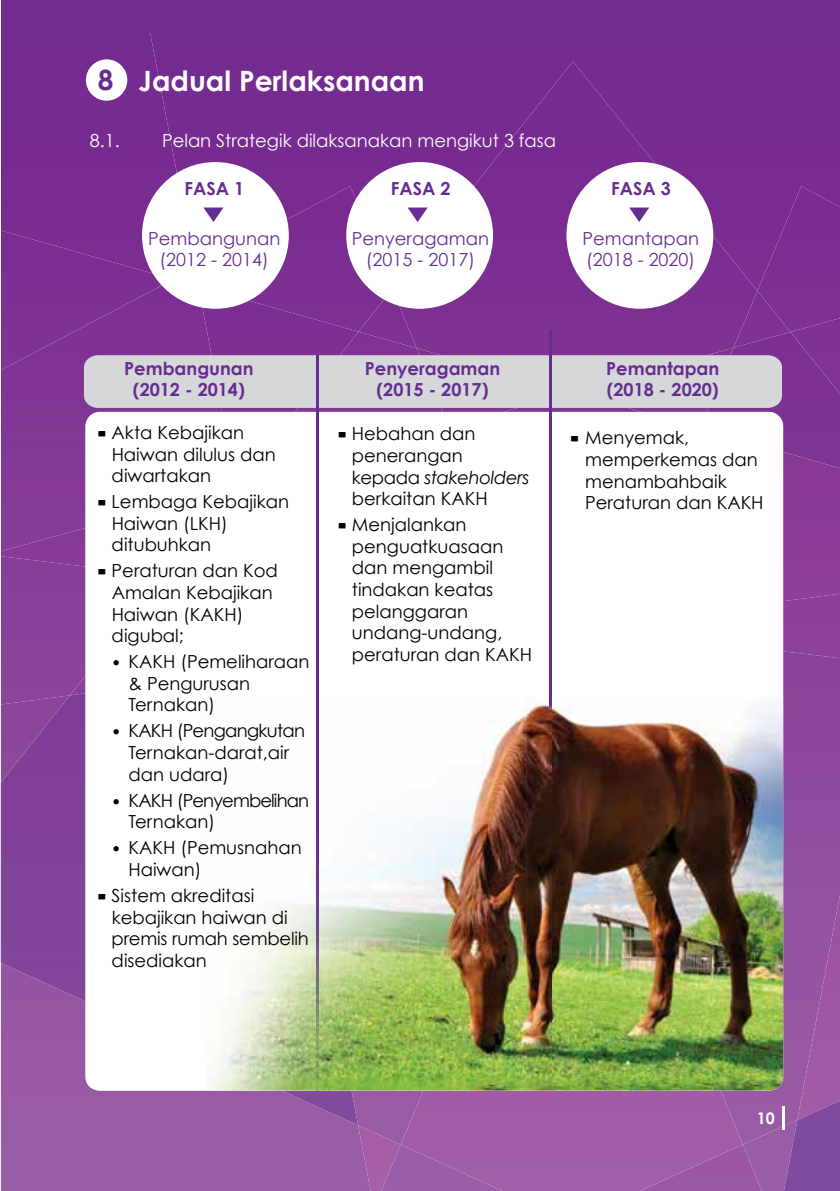
<style>
.page{position:relative;width:840px;height:1191px;background:#fff}
.page>*{position:absolute;margin:0;border:0;box-sizing:border-box;transform-origin:0 0}
.t1{font:700 28px "Century Gothic";color:#fff}
.t2{font:18px/21.6px "Century Gothic";color:#000}
.t3{font:700 18px/21.6px "Century Gothic";color:#662d91;text-align:center}
.t4{font:18px/21.6px "Century Gothic";color:#662d91;text-align:center}
.t5{font:18px "Century Gothic";color:#fff}
.t6{font:18px/21.6px "Century Gothic";letter-spacing:-.05em;color:#000}
.t7{font:700 16px "Century Gothic";color:#fff}
.s1{color:#662d91}
.s2{font-family:"Blackoak Std";font-size:14px}
.s3{font-style:italic}
.s4{font-family:"Futura";font-weight:700;font-size:14px}
</style>
<div class="page">
<div style="left:1px;top:0;width:838px;height:33px;background:#722b90"></div>
<div style="left:783px;top:601px;width:56px;height:50px;background:#8c4299"></div>
<img style="left:370px;top:1090px;width:30px;height:35px">
<img style="left:742px;top:651px;width:97px;height:469px">
<div style="left:757px;top:291px;width:82px;height:41px;background:#7e3092"></div>
<div style="left:733px;top:332px;width:106px;height:120px;background:#7d3293"></div>
<img style="left:442px;top:408px;width:291px;height:4px">
<img style="left:370px;top:1125px;width:30px;height:66px">
<img style="left:502px;top:408px;width:139px;height:4px">
<img style="left:783px;top:452px;width:56px;height:149px">
<div style="left:416px;top:291px;width:341px;height:64px;background:#7e3192"></div>
<div style="left:796px;top:895px;width:43px;height:205px;background:#9855a2"></div>
<div style="left:742px;top:1120px;width:41px;height:71px;background:#985da6"></div>
<img style="left:783px;top:1100px;width:56px;height:91px">
<div style="left:1px;top:33px;width:149px;height:197px;background:#762b90"></div>
<div style="left:1px;top:230px;width:149px;height:49px;background:#7b2d91"></div>
<img style="left:1px;top:279px;width:197px;height:249px">
<img style="left:742px;top:1144px;width:19px;height:47px">
<div style="left:150px;top:33px;width:689px;height:258px;background:#762b90"></div>
<img style="left:392px;top:304px;width:24px;height:28px">
<img style="left:358px;top:332px;width:84px;height:80px">
<div style="left:1px;top:528px;width:84px;height:28px;background:#863b96"></div>
<svg style="left:0;top:399px;width:1px;height:157px"></svg>
<div style="left:195px;top:186px;width:197px;height:146px;background:#7b2d91"></div>
<div style="left:198px;top:286px;width:160px;height:126px;background:#7c2f92"></div>
<div style="left:0;top:963px;width:370px;height:228px;background:#985da6"></div>
<div style="left:400px;top:1090px;width:342px;height:101px;background:#a05da5"></div>
<div style="left:381px;top:1144px;width:121px;height:47px;background:#a05ea6"></div>
<div style="left:0;top:556px;width:85px;height:148px;background:#884299"></div>
<img style="left:1px;top:693px;width:357px;height:432px">
<img style="left:0;top:704px;width:1px;height:259px">
<img style="left:1px;top:695px;width:69px;height:87px">
<div style="left:86px;top:59px;width:41px;height:42px;background:#fff;border-radius:50%"></div>
<div style="left:142px;top:162px;width:147px;height:147px;background:#fff;border-radius:50%"></div>
<div style="left:346px;top:162px;width:147px;height:147px;background:#fff;border-radius:50%"></div>
<div style="left:566px;top:162px;width:147px;height:147px;background:#fff;border-radius:50%"></div>
<svg style="left:203px;top:207px;width:20px;height:15px"></svg>
<svg style="left:407px;top:207px;width:20px;height:15px"></svg>
<svg style="left:629px;top:207px;width:20px;height:15px"></svg>
<div style="left:84px;top:355px;width:697px;height:53px;background:#d5d7d8"></div>
<div style="left:85px;top:412px;width:697px;height:678px;background:#fff;border-radius:14px"></div>
<hr style="left:316px;top:355px;width:2px;height:735px;background:#662d91">
<hr style="left:549px;top:329px;width:2px;height:757px;background:#662d91">
<img style="left:207px;top:697px;width:575px;height:393px">
<img style="left:316px;top:697px;width:2px;height:393px">
<img style="left:549px;top:697px;width:2px;height:389px">
<hr style="left:782px;top:1106px;width:2px;height:23px;background:#fff">
<h1 class="t1" style="left:98px;top:63px;width:328px"><span class="s1">8</span> Jadual Perlaksanaan</h1>
<p class="t5" style="left:90px;top:129px;width:31px">8.1.</p>
<p class="t5" style="left:162px;top:129px;width:395px">Pelan Strategik dilaksanakan mengikut 3 fasa</p>
<p class="t3" style="left:184px;top:178px;width:61px">FASA 1</p>
<p class="t4" style="left:148px;top:227px;width:134px">Pembangunan (2012 - 2014)</p>
<p class="t4" style="left:352px;top:227px;width:138px">Penyeragaman (2015 - 2017)</p>
<p class="t4" style="left:582px;top:227px;width:118px;text-align:left">Pemantapan (2018 - 2020)</p>
<p class="t3" style="left:390px;top:178px;width:61px">FASA 2</p>
<p class="t3" style="left:610px;top:178px;width:61px">FASA 3</p>
<p class="t3" style="left:124px;top:357px;width:131px">Pembangunan (2012 - 2014)</p>
<p class="t3" style="left:364px;top:357px;width:137px">Penyeragaman (2015 - 2017)</p>
<p class="t3" style="left:605px;top:357px;width:115px;text-align:left">Pemantapan (2018 - 2020)</p>
<p class="t2" style="left:352px;top:423px;width:179px;text-indent:-15px"><span class="s2">•</span> Hebahan dan penerangan kepada <span class="s3">stakeholders </span>berkaitan KAKH</p>
<p class="t2" style="left:352px;top:513px;width:181px;text-indent:-15px"><span class="s2">•</span> Menjalankan penguatkuasaan dan mengambil tindakan keatas pelanggaran undang-undang, peraturan dan KAKH</p>
<p class="t2" style="left:112px;top:421px;width:165px;text-indent:-15px"><span class="s2">•</span> Akta Kebajikan<br>Haiwan dilulus dan diwartakan</p>
<p class="t2" style="left:112px;top:490px;width:179px;text-indent:-15px"><span class="s2">•</span> Lembaga Kebajikan<br>Haiwan (LKH) ditubuhkan</p>
<p class="t2" style="left:112px;top:560px;width:168px;text-indent:-15px"><span class="s2">•</span> Peraturan dan Kod<br>Amalan Kebajikan<br>Haiwan (KAKH) digubal;</p>
<p class="t2" style="left:128px;top:650px;width:182px;text-indent:-17px"><span class="s4">•</span> KAKH (Pemeliharaan &amp; Pengurusan<br>Ternakan)</p>
<p class="t2" style="left:128px;top:720px;width:178px;text-indent:-17px"><span class="s4">•</span> KAKH (Pengangkutan<br>Ternakan-darat,air dan udara)</p>
<p class="t6" style="left:128px;top:789px;width:182px;text-indent:-17px"><span class="s4">•</span> KAKH (Penyembelihan<br>Ternakan)</p>
<p class="t2" style="left:128px;top:836px;width:175px;text-indent:-17px"><span class="s4">•</span> KAKH (Pemusnahan<br>Haiwan)</p>
<p class="t2" style="left:112px;top:884px;width:199px;text-indent:-15px"><span class="s2">•</span> Sistem akreditasi kebajikan haiwan di premis rumah sembelih disediakan</p>
<p class="t2" style="left:585px;top:427px;width:180px;text-indent:-16px"><span class="s2">•</span> Menyemak, memperkemas dan menambahbaik<br>Peraturan dan KAKH</p>
<p class="t7" style="left:756px;top:1108px;width:19px">10</p>
</div>
